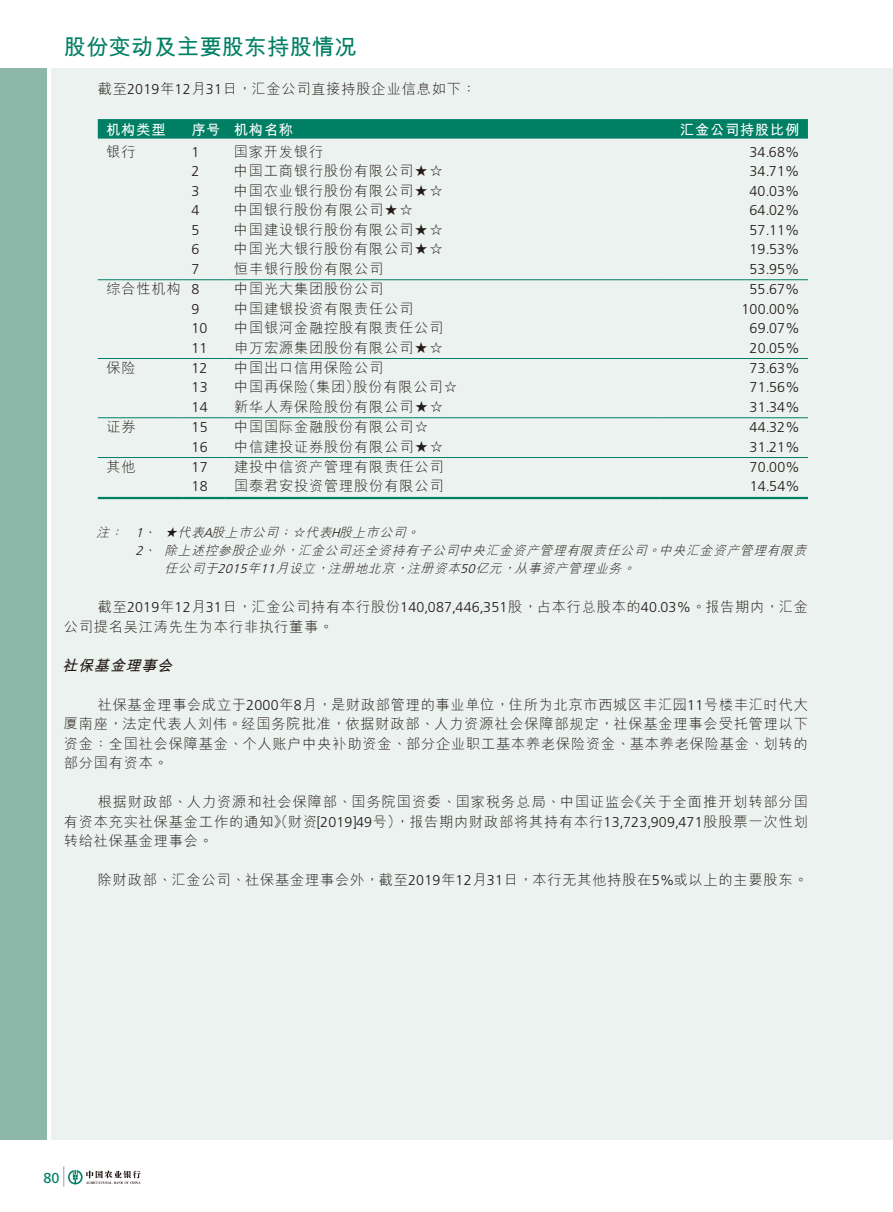
<style>
.page{position:relative;width:893px;height:1212px;background:#fff}
.page>*{position:absolute;margin:0;border:0;box-sizing:border-box;transform-origin:0 0}
.t1{font:700 22.5px "M Hei HKS";letter-spacing:.005em;color:#007f65}
.t2{font:italic 700 15px "M Hei HKS";color:#231916}
.t3{font:14.4px "Frutiger";color:#007f65}
.t4{font:300 14.25px/19.5px "M Hei HKS";letter-spacing:.055em;color:#231916;text-align:justify}
.t5{font:300 14.25px "Frutiger";letter-spacing:.015em;color:#231916}
.t6{font:700 14.25px "M Hei HKS";letter-spacing:.055em;color:#fff}
.t7{font:italic 300 12.75px "M Hei HKS";color:#231916}
.s1{font-family:"Frutiger"}
</style>
<div class="page">
<div style="left:51px;top:68px;width:842px;height:1072px;background:#ebf2ef"></div>
<div style="left:0;top:68px;width:47px;height:1072px;background:#8bb8a9"></div>
<svg style="left:64px;top:1166px;width:77px;height:21px"></svg>
<svg style="left:98px;top:119px;width:710px;height:20px;background:#058168"></svg>
<hr style="left:98px;top:279px;width:85px;height:1px;background:#007f65">
<hr style="left:183px;top:279px;width:42px;height:1px;background:#007f65">
<hr style="left:225px;top:279px;width:434px;height:1px;background:#007f65">
<hr style="left:659px;top:279px;width:149px;height:1px;background:#007f65">
<hr style="left:98px;top:358px;width:85px;height:1px;background:#007f65">
<hr style="left:183px;top:358px;width:42px;height:1px;background:#007f65">
<hr style="left:225px;top:358px;width:434px;height:1px;background:#007f65">
<hr style="left:659px;top:358px;width:149px;height:1px;background:#007f65">
<hr style="left:98px;top:417px;width:85px;height:1px;background:#007f65">
<hr style="left:183px;top:417px;width:42px;height:1px;background:#007f65">
<hr style="left:225px;top:417px;width:434px;height:1px;background:#007f65">
<hr style="left:659px;top:417px;width:149px;height:1px;background:#007f65">
<hr style="left:98px;top:457px;width:85px;height:1px;background:#007f65">
<hr style="left:183px;top:457px;width:42px;height:1px;background:#007f65">
<hr style="left:225px;top:457px;width:434px;height:1px;background:#007f65">
<hr style="left:659px;top:457px;width:149px;height:1px;background:#007f65">
<hr style="left:98px;top:497px;width:85px;height:2px;background:#007f65">
<hr style="left:183px;top:497px;width:42px;height:2px;background:#007f65">
<hr style="left:225px;top:497px;width:434px;height:2px;background:#007f65">
<hr style="left:659px;top:497px;width:149px;height:2px;background:#007f65">
<h1 class="t1" style="left:64px;top:30px;width:295px">股份變動及主要股東持股情況</h1>
<p class="t4" style="left:98px;top:78px;width:380px">截至<span class="s1">2019</span>年<span class="s1">12</span>月<span class="s1">31</span>日，匯金公司直接持股企業信息如下：</p>
<p class="t6" style="left:106px;top:120px;width:61px">機構類型</p>
<p class="t6" style="left:191px;top:120px;width:103px">序號 機構名稱</p>
<p class="t6" style="left:680px;top:120px;width:121px">匯金公司持股比例</p>
<p class="t4" style="left:106px;top:141px;width:31px">銀行</p>
<p class="t5" style="left:191px;top:144px;width:9px">1</p>
<p class="t4" style="left:234px;top:141px;width:91px">國家開發銀行</p>
<p class="t5" style="left:749px;top:144px;width:52px">34.68%</p>
<p class="t5" style="left:191px;top:163px;width:9px">2</p>
<p class="t4" style="left:234px;top:161px;width:211px">中國工商銀行股份有限公司★☆</p>
<p class="t5" style="left:749px;top:163px;width:52px">34.71%</p>
<p class="t5" style="left:191px;top:183px;width:9px">3</p>
<p class="t4" style="left:234px;top:180px;width:211px">中國農業銀行股份有限公司★☆</p>
<p class="t5" style="left:749px;top:183px;width:52px">40.03%</p>
<p class="t5" style="left:191px;top:202px;width:9px">4</p>
<p class="t4" style="left:234px;top:200px;width:181px">中國銀行股份有限公司★☆</p>
<p class="t5" style="left:749px;top:202px;width:52px">64.02%</p>
<p class="t5" style="left:191px;top:222px;width:9px">5</p>
<p class="t4" style="left:234px;top:219px;width:211px">中國建設銀行股份有限公司★☆</p>
<p class="t5" style="left:749px;top:222px;width:52px">57.11%</p>
<p class="t5" style="left:191px;top:241px;width:9px">6</p>
<p class="t4" style="left:234px;top:239px;width:211px">中國光大銀行股份有限公司★☆</p>
<p class="t5" style="left:749px;top:241px;width:52px">19.53%</p>
<p class="t5" style="left:191px;top:261px;width:9px">7</p>
<p class="t4" style="left:234px;top:258px;width:151px">恒豐銀行股份有限公司</p>
<p class="t5" style="left:749px;top:261px;width:52px">53.95%</p>
<p class="t4" style="left:106px;top:278px;width:94px">綜合性機構 <span class="s1">8</span></p>
<p class="t4" style="left:234px;top:278px;width:151px">中國光大集團股份公司</p>
<p class="t5" style="left:749px;top:281px;width:52px">55.67%</p>
<p class="t5" style="left:191px;top:300px;width:9px">9</p>
<p class="t4" style="left:234px;top:298px;width:181px">中國建銀投資有限責任公司</p>
<p class="t5" style="left:741px;top:300px;width:60px">100.00%</p>
<p class="t5" style="left:191px;top:320px;width:18px">10</p>
<p class="t4" style="left:234px;top:317px;width:211px">中國銀河金融控股有限責任公司</p>
<p class="t5" style="left:749px;top:320px;width:52px">69.07%</p>
<p class="t5" style="left:191px;top:339px;width:18px">11</p>
<p class="t4" style="left:234px;top:337px;width:211px">申萬宏源集團股份有限公司★☆</p>
<p class="t5" style="left:750px;top:339px;width:52px">20.05%</p>
<p class="t4" style="left:106px;top:357px;width:31px">保險</p>
<p class="t5" style="left:192px;top:360px;width:18px">12</p>
<p class="t4" style="left:234px;top:357px;width:151px">中國出口信用保險公司</p>
<p class="t5" style="left:750px;top:360px;width:52px">73.63%</p>
<p class="t5" style="left:192px;top:379px;width:18px">13</p>
<p class="t4" style="left:234px;top:377px;width:225px">中國再保險（集團）股份有限公司☆</p>
<p class="t5" style="left:750px;top:379px;width:52px">71.56%</p>
<p class="t5" style="left:192px;top:399px;width:18px">14</p>
<p class="t4" style="left:234px;top:396px;width:211px">新華人壽保險股份有限公司★☆</p>
<p class="t5" style="left:750px;top:399px;width:52px">31.34%</p>
<p class="t4" style="left:107px;top:416px;width:31px">證券</p>
<p class="t5" style="left:192px;top:419px;width:18px">15</p>
<p class="t4" style="left:234px;top:416px;width:196px">中國國際金融股份有限公司☆</p>
<p class="t5" style="left:750px;top:419px;width:52px">44.32%</p>
<p class="t5" style="left:192px;top:438px;width:18px">16</p>
<p class="t4" style="left:234px;top:436px;width:211px">中信建投證券股份有限公司★☆</p>
<p class="t5" style="left:750px;top:438px;width:52px">31.21%</p>
<p class="t4" style="left:107px;top:456px;width:31px">其他</p>
<p class="t5" style="left:192px;top:459px;width:18px">17</p>
<p class="t4" style="left:234px;top:456px;width:211px">建投中信資產管理有限責任公司</p>
<p class="t5" style="left:750px;top:459px;width:52px">70.00%</p>
<p class="t5" style="left:192px;top:478px;width:18px">18</p>
<p class="t4" style="left:234px;top:476px;width:211px">國泰君安投資管理股份有限公司</p>
<p class="t5" style="left:750px;top:478px;width:52px">14.54%</p>
<p class="t7" style="left:96px;top:524px;width:329px">註：　<span class="s1">1</span>、 ★代表<span class="s1">A</span>股上市公司；☆代表<span class="s1">H</span>股上市公司。</p>
<p class="t7" style="left:96px;top:542px;width:716px">　　　<span class="s1">2</span>、除上述控參股企業外，匯金公司還全資持有子公司中央匯金資產管理有限責任公司。中央匯金資產管理有限責</p>
<p class="t7" style="left:165px;top:560px;width:476px">任公司於<span class="s1">2015</span>年<span class="s1">11</span>月設立，註冊地北京，註冊資本<span class="s1">50</span>億元，從事資產管理業務。</p>
<p class="t4" style="left:64px;top:597px;width:746px;text-indent:34px">截至<span class="s1">2019</span>年<span class="s1">12</span>月<span class="s1">31</span>日，匯金公司持有本行股份<span class="s1">140,087,446,351</span>股，佔本行總股本的<span class="s1">40.03%</span>。報告期內，匯金公司提名吳江濤先生為本行非執行董事。</p>
<p class="t2" style="left:62px;top:654px;width:117px">社保基金理事會</p>
<p class="t4" style="left:64px;top:694px;width:746px;text-indent:34px">社保基金理事會成立於<span class="s1">2000</span>年<span class="s1">8</span>月，是財政部管理的事業單位，住所為北京市西城區豐匯園<span class="s1">11</span>號樓豐匯時代大廈南座，法定代表人劉偉。經國務院批准，依據財政部、人力資源社會保障部規定，社保基金理事會受託管理以下資金：全國社會保障基金、個人賬戶中央補助資金、部分企業職工基本養老保險資金、基本養老保險基金、劃轉的部分國有資本。</p>
<p class="t4" style="left:64px;top:792px;width:746px;text-indent:34px">根據財政部、人力資源和社會保障部、國務院國資委、國家稅務總局、中國證監會《關於全面推開劃轉部分國有資本充實社保基金工作的通知》（財資<span class="s1">[2019]49</span>號），報告期內財政部將其持有本行<span class="s1">13,723,909,471</span>股股票一次性劃轉給社保基金理事會。</p>
<p class="t4" style="left:98px;top:870px;width:712px">除財政部、匯金公司、社保基金理事會外，截至<span class="s1">2019</span>年<span class="s1">12</span>月<span class="s1">31</span>日，本行無其他持股在<span class="s1">5%</span>或以上的主要股東。</p>
<p class="t3" style="left:44px;top:1169px;width:18px">80</p>
</div>
